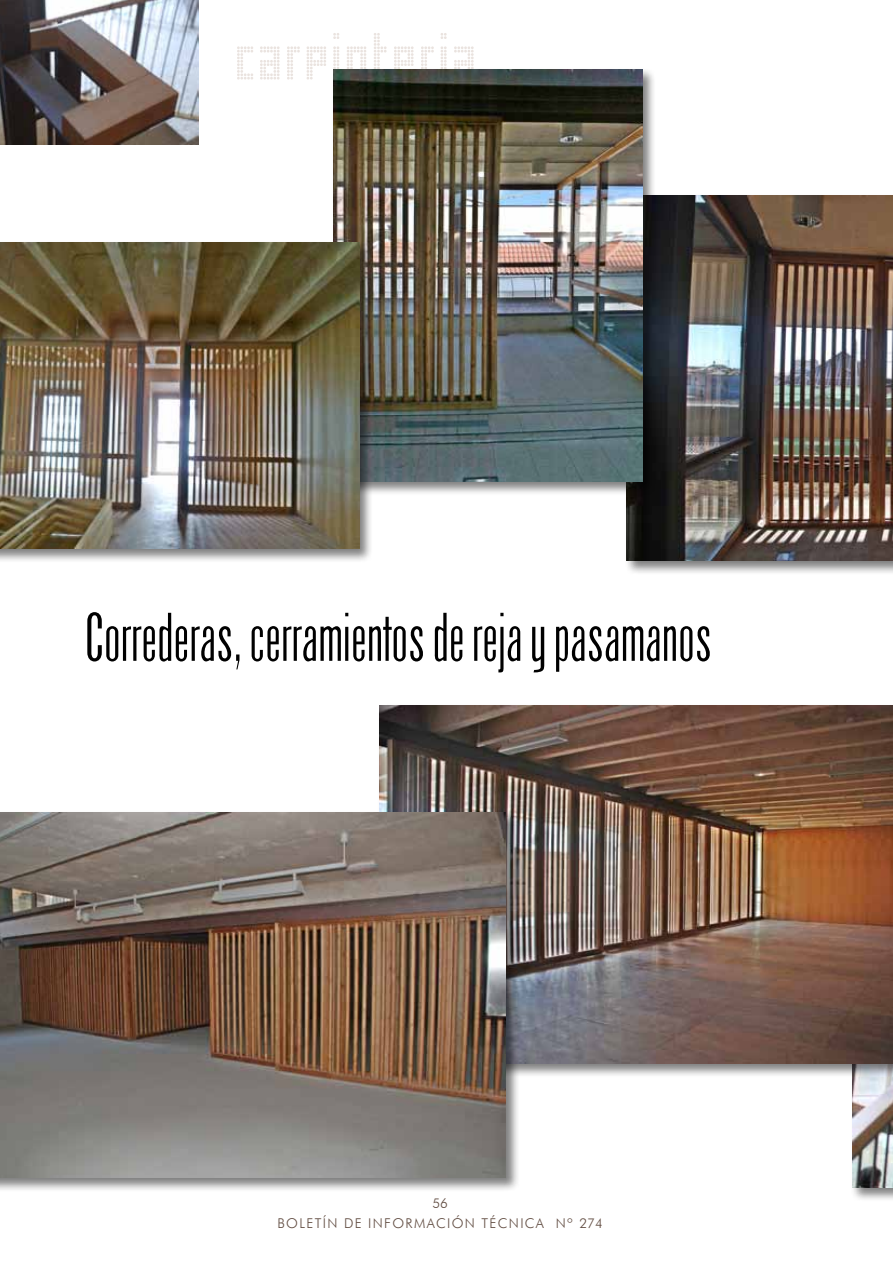
<style>
.page{position:relative;width:893px;height:1263px;background:#fff}
.page>*{position:absolute;margin:0;border:0;box-sizing:border-box;transform-origin:0 0}
.t1{font:67.5px "Pop Led";color:#eae3df}
.t2{font:61.5px "Arizona";color:#000}
.t3{font:300 13.5px/20.2px "Futura BT";letter-spacing:.1em;color:#604b40;text-align:center}
</style>
<div class="page">
<img style="left:0;top:0;width:198px;height:145px">
<div style="left:850px;top:798px;width:43px;height:404px;background:#000;opacity:.5"></div>
<img style="left:853px;top:1078px;width:40px;height:110px">
<div style="left:377px;top:703px;width:516px;height:375px;background:#000;opacity:.5"></div>
<img style="left:379px;top:705px;width:514px;height:359px">
<div style="left:624px;top:193px;width:269px;height:382px;background:#000;opacity:.5"></div>
<img style="left:626px;top:195px;width:267px;height:366px">
<div style="left:331px;top:67px;width:325px;height:429px;background:#000;opacity:.5"></div>
<img style="left:333px;top:69px;width:309px;height:413px">
<div style="left:0;top:241px;width:373px;height:322px;background:#000;opacity:.5"></div>
<img style="left:0;top:243px;width:359px;height:306px">
<div style="left:0;top:810px;width:520px;height:382px;background:#000;opacity:.5"></div>
<img style="left:0;top:812px;width:506px;height:366px">
<p class="t1" style="left:237px;top:19px;width:246px">carpinteria</p>
<p class="t2" style="left:85px;top:601px;width:629px">Correderas, cerramientos de reja y pasamanos</p>
<p class="t3" style="left:277px;top:1193px;width:327px">56<br>BOLETÍN DE INFORMACIÓN TÉCNICA Nº 274</p>
</div>
